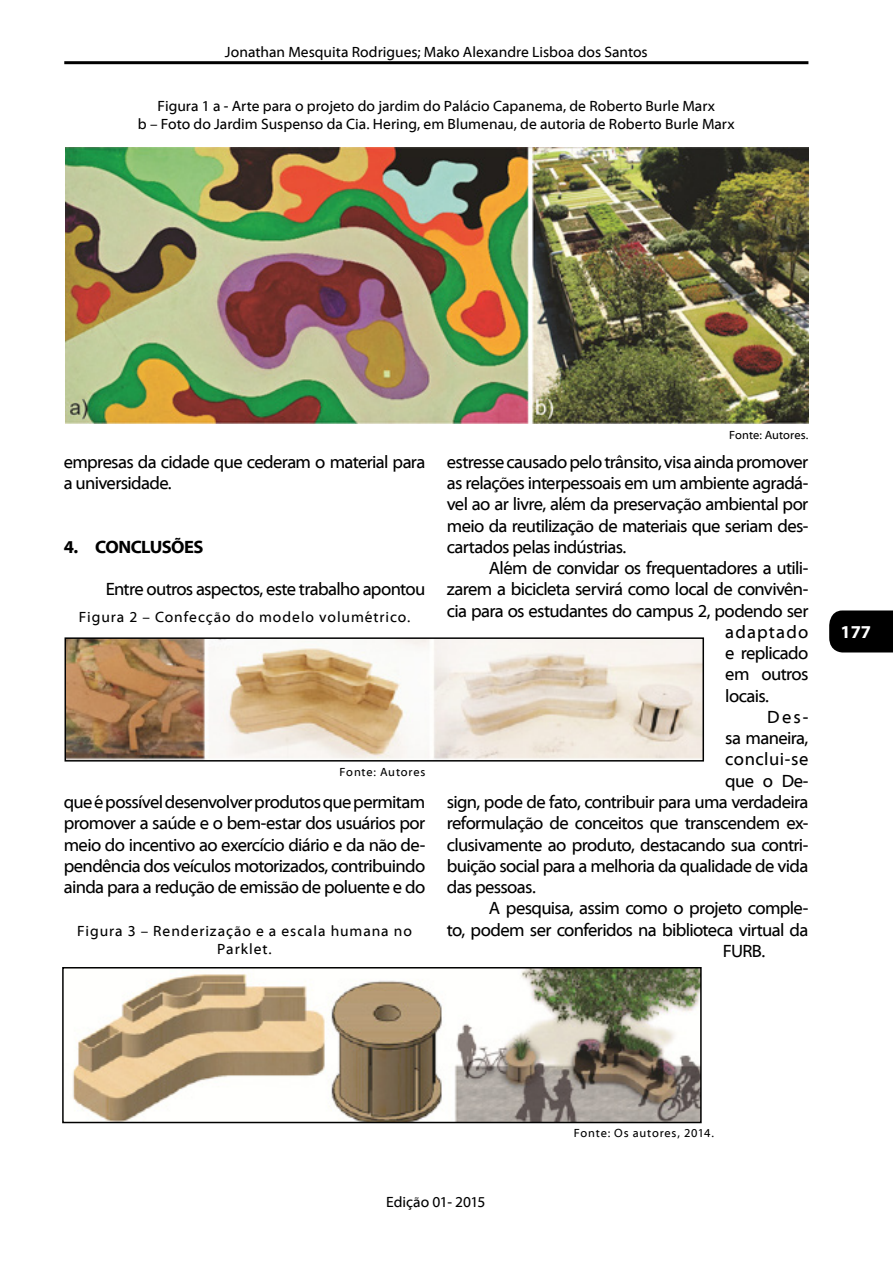
<style>
.page{position:relative;width:893px;height:1263px;background:#fff}
.page>*{position:absolute;margin:0;border:0;box-sizing:border-box;transform-origin:0 0}
.Texto{font:18px/21.3px "Myriad Web Pro";letter-spacing:-.035em;color:#000;text-align:justify}
.t1{font:700 18px "Myriad Web Pro";letter-spacing:-.035em;color:#000}
.Texto-2{font:18px "Myriad Web Pro";letter-spacing:.025em;color:#000}
.Texto-3{font:18px "Myriad Web Pro";letter-spacing:.065em;color:#000}
.t2{font:700 18px "Myriad Web Pro";color:#fff}
.Legenda{font:15px/18px "Myriad Web Pro";letter-spacing:.005em;color:#000;text-align:center}
.Legenda-2{font:15px/18px "Myriad Web Pro";letter-spacing:.06em;color:#000;text-align:center}
.Fonte{font:12px "Myriad Web Pro";letter-spacing:.06em;color:#000}
.Fonte-2{font:12px "Myriad Web Pro";letter-spacing:.005em;color:#000}
</style>
<div class="page">
<div style="left:829px;top:610px;width:64px;height:42px;background:#000"></div>
<hr style="left:64px;top:61px;width:744px;height:3px;background:#000">
<img style="left:65px;top:147px;width:743px;height:277px">
<img style="left:68px;top:640px;width:633px;height:118px">
<div style="left:65px;top:637px;width:639px;height:124px;border:2px solid #000"></div>
<img style="left:72px;top:970px;width:627px;height:150px">
<div style="left:62px;top:967px;width:640px;height:156px;border:2px solid #000"></div>
<p class="Legenda" style="left:225px;top:43px;width:424px">Jonathan Mesquita Rodrigues; Mako Alexandre Lisboa dos Santos</p>
<p class="Legenda" style="left:138px;top:98px;width:598px">Figura 1 a - Arte para o projeto do jardim do Palácio Capanema, de Roberto Burle Marx<br>b – Foto do Jardim Suspenso da Cia. Hering, em Blumenau, de autoria de Roberto Burle Marx</p>
<p class="Texto" style="left:64px;top:451px;width:363px">empresas da cidade que cederam o material para a universidade.</p>
<p class="t1" style="left:64px;top:537px;width:141px">4. CONCLUSÕES</p>
<p class="Texto" style="left:106px;top:579px;width:321px">Entre outros aspectos, este trabalho apontou</p>
<p class="Legenda-2" style="left:79px;top:608px;width:333px">Figura 2 – Confecção do modelo volumétrico.</p>
<p class="Fonte" style="left:340px;top:765px;width:87px">Fonte: Autores</p>
<p class="Texto" style="left:64px;top:792px;width:363px">que é possível desenvolver produtos que permitam promover a saúde e o bem-estar dos usuários por meio do incentivo ao exercício diário e da não de&shy;pendência dos veículos motorizados, contribuindo ainda para a redução de emissão de poluente e do</p>
<p class="Legenda-2" style="left:77px;top:922px;width:336px">Figura 3 – Renderização e a escala humana no<br>Parklet.</p>
<p class="Fonte-2" style="left:729px;top:429px;width:81px">Fonte: Autores.</p>
<p class="Texto" style="left:447px;top:451px;width:363px">estresse causado pelo trânsito, visa ainda promover as relações interpessoais em um ambiente agradá&shy;vel ao ar livre, além da preservação ambiental por meio da reutilização de materiais que seriam des&shy;cartados pelas indústrias.</p>
<p class="Texto" style="left:489px;top:558px;width:321px">Além de convidar os frequentadores a utili-</p>
<p class="Texto" style="left:447px;top:579px;width:363px">zarem a bicicleta servirá como local de convivên-</p>
<p class="Texto" style="left:447px;top:600px;width:363px">cia para os estudantes do campus 2, podendo ser</p>
<p class="Texto-3" style="left:725px;top:622px;width:85px">adaptado</p>
<p class="Texto" style="left:725px;top:643px;width:85px">e replicado</p>
<p class="Texto" style="left:725px;top:664px;width:85px">em outros</p>
<p class="Texto" style="left:725px;top:685px;width:45px">locais.</p>
<p class="Texto" style="left:767px;top:707px;width:43px">Des-</p>
<p class="Texto" style="left:725px;top:728px;width:85px">sa maneira,</p>
<p class="Texto-2" style="left:725px;top:750px;width:85px">conclui-se</p>
<p class="Texto" style="left:725px;top:770px;width:85px">que o De-</p>
<p class="Texto" style="left:447px;top:792px;width:363px">sign, pode de fato, contribuir para uma verdadeira</p>
<p class="Texto" style="left:447px;top:813px;width:363px">reformulação de conceitos que transcendem ex-</p>
<p class="Texto" style="left:447px;top:834px;width:363px">clusivamente ao produto, destacando sua contri-</p>
<p class="Texto" style="left:447px;top:855px;width:363px">buição social para a melhoria da qualidade de vida</p>
<p class="Texto" style="left:447px;top:877px;width:90px">das pessoas.</p>
<p class="Texto" style="left:489px;top:898px;width:321px">A pesquisa, assim como o projeto comple-</p>
<p class="Texto" style="left:447px;top:919px;width:363px">to, podem ser conferidos na biblioteca virtual da</p>
<p class="Texto" style="left:723px;top:940px;width:44px">FURB.</p>
<p class="t2" style="left:840px;top:622px;width:32px">177</p>
<p class="Legenda" style="left:386px;top:1194px;width:101px">Edição 01- 2015</p>
<p class="Fonte" style="left:574px;top:1127px;width:142px">Fonte: Os autores, 2014.</p>
</div>
